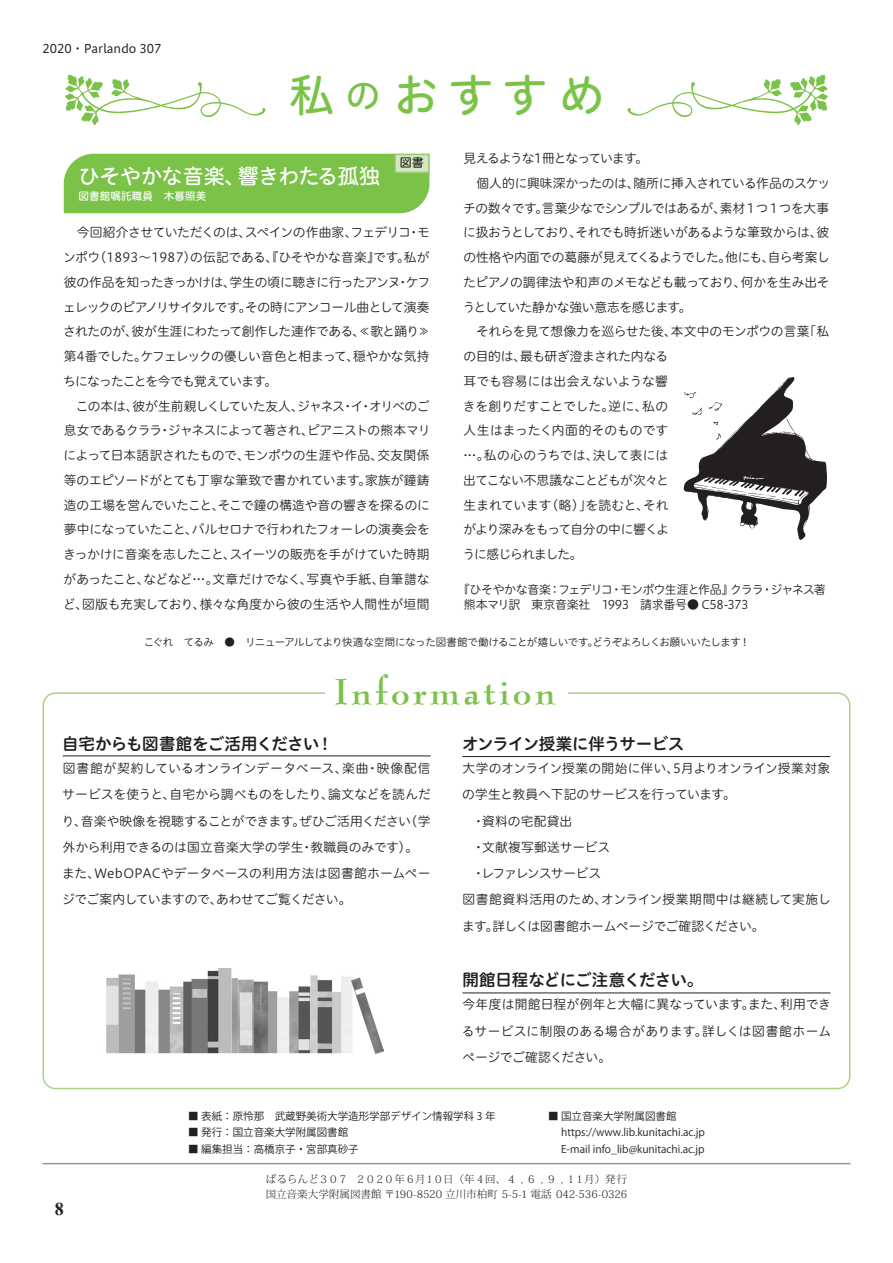
<style>
.page{position:relative;width:893px;height:1263px;background:#fff}
.page>*{position:absolute;margin:0;border:0;box-sizing:border-box;transform-origin:0 0}
.t1{font:45px "Hiragino UD Sans R Std N W5";color:#7bc249}
.t2{font:700 42.45px "Bernadette";letter-spacing:.075em;color:#7bc249}
.t3{font:21px "Hiragino UD Sans R Std N W5";letter-spacing:-.015em;color:#fff}
.t4{font:700 18px "Times New Roman";color:#231f20}
.t5{font:16.5px "Hiragino UD Sans R Std N W6";letter-spacing:-.035em;color:#231f20}
.t6{font:12.75px/24.8px "Hiragino UD Sans R Std N W3";letter-spacing:-.02em;color:#231f20}
.t7{font:12.75px/26.2px "Hiragino UD Sans R Std N W3";color:#231f20}
.t8{font:12px/15px "Hiragino UD Sans R Std N W3";letter-spacing:-.045em;color:#231f20}
.t9{font:12px "Hiragino UD Sans R Std N W4";color:#231f20}
.t10{font:12px "Hiragino UD Sans R Std N W5";color:#231f20}
.t11{font:10.5px/16.5px "Koz Go Pr 6 N";color:#231f20}
.t12{font:300 10.5px/15px "Koz Min Pr 6 N";letter-spacing:-.005em;color:#231f20}
.t13{font:10.5px "Hiragino UD Sans R Std N W3";letter-spacing:-.05em;color:#231f20}
.t14{font:10.5px "Hiragino UD Sans R Std N W5";letter-spacing:.02em;color:#fff}
.s1{font-size:34.5px}
</style>
<div class="page">
<hr style="left:43px;top:1163px;width:807px;height:1px;background:#939598">
<svg style="left:43px;top:692px;width:807px;height:397px"></svg>
<div style="left:325px;top:670px;width:242px;height:41px;background:#fff"></div>
<div style="left:64px;top:154px;width:365px;height:59px;background:#7bc249"></div>
<svg style="left:627px;top:75px;width:201px;height:50px"></svg>
<svg style="left:65px;top:75px;width:200px;height:50px"></svg>
<svg style="left:683px;top:377px;width:144px;height:163px"></svg>
<img style="left:100px;top:968px;width:284px;height:85px">
<p class="t9" style="left:43px;top:40px;width:120px">2020・Parlando 307</p>
<p class="t1" style="left:289px;top:61px;width:316px">私<span class="s1">の</span>おすすめ</p>
<p class="t6" style="left:463px;top:145px;width:369px">見えるような1冊となっています。<br>　個人的に興味深かったのは、随所に挿入されている作品のスケッチの数々です。言葉少なでシンプルではあるが、素材１つ１つを大事に扱おうとしており、それでも時折迷いがあるような筆致からは、彼の性格や内面での葛藤が見えてくるようでした。他にも、自ら考案したピアノの調律法や和声のメモなども載っており、何かを生み出そうとしていた静かな強い意志を感じます。<br>　それらを見て想像力を巡らせた後、本文中のモンポウの言葉｢私の目的は、最も研ぎ澄まされた内なる<br>耳でも容易には出会えないような響<br>きを創りだすことでした。逆に、私の<br>人生はまったく内面的そのものです<br>…。私の心のうちでは、決して表には<br>出てこない不思議なことどもが次々と<br>生まれています（略）」を読むと、それ<br>がより深みをもって自分の中に響くよ<br>うに感じられました。</p>
<p class="t8" style="left:464px;top:581px;width:364px">『ひそやかな音楽：フェデリコ・モンポウ生涯と作品』クララ・ジャネス著熊本マリ訳　東京音楽社　1993　請求番号● C58-373</p>
<p class="t10" style="left:400px;top:154px;width:25px">図書</p>
<p class="t3" style="left:78px;top:160px;width:303px">ひそやかな音楽、響きわたる孤独</p>
<p class="t14" style="left:78px;top:188px;width:130px">図書館嘱託職員　木暮照美</p>
<p class="t6" style="left:63px;top:220px;width:369px">　今回紹介させていただくのは、スペインの作曲家、フェデリコ・モンポウ(1893～1987)の伝記である、『ひそやかな音楽』です。私が彼の作品を知ったきっかけは、学生の頃に聴きに行ったアンヌ・ケフェレックのピアノリサイタルです。その時にアンコール曲として演奏されたのが、彼が生涯にわたって創作した連作である、≪歌と踊り≫第4番でした。ケフェレックの優しい音色と相まって、穏やかな気持ちになったことを今でも覚えています。<br>　この本は、彼が生前親しくしていた友人、ジャネス・イ・オリベのご息女であるクララ・ジャネスによって著され、ピアニストの熊本マリによって日本語訳されたもので、モンポウの生涯や作品、交友関係等のエピソードがとても丁寧な筆致で書かれています。家族が鐘鋳造の工場を営んでいたこと、そこで鐘の構造や音の響きを探るのに夢中になっていたこと、バルセロナで行われたフォーレの演奏会をきっかけに音楽を志したこと、スイーツの販売を手がけていた時期があったこと、などなど…。文章だけでなく、写真や手紙、自筆譜など、図版も充実しており、様々な角度から彼の生活や人間性が垣間</p>
<p class="t13" style="left:144px;top:634px;width:607px">こぐれ　てるみ　●　リニューアルしてより快適な空間になった図書館で働けることが嬉しいです。どうぞよろしくお願いいたします！</p>
<p class="t2" style="left:334px;top:669px;width:223px">Information</p>
<p class="t5" style="left:62px;top:731px;width:273px">自宅からも図書館をご活用ください！</p>
<p class="t7" style="left:62px;top:754px;width:370px">図書館が契約しているオンラインデータベース、楽曲・映像配信サービスを使うと、自宅から調べものをしたり、論文などを読んだり、音楽や映像を視聴することができます。ぜひご活用ください（学外から利用できるのは国立音楽大学の学生・教職員のみです）。また、WebOPACやデータベースの利用方法は図書館ホームページでご案内していますので、あわせてご覧ください。</p>
<p class="t5" style="left:462px;top:731px;width:224px">オンライン授業に伴うサービス</p>
<p class="t6" style="left:462px;top:754px;width:370px;line-height:26.2px">大学のオンライン授業の開始に伴い、5月よりオンライン授業対象の学生と教員へ下記のサービスを行っています。<br>　・資料の宅配貸出<br>　・文献複写郵送サービス<br>　・レファレンスサービス<br>図書館資料活用のため、オンライン授業期間中は継続して実施します。詳しくは図書館ホームページでご確認ください。</p>
<p class="t5" style="left:462px;top:967px;width:242px">開館日程などにご注意ください。</p>
<p class="t6" style="left:462px;top:991px;width:371px;line-height:26.2px;text-align:justify">今年度は開館日程が例年と大幅に異なっています。また、利用できるサービスに制限のある場合があります。詳しくは図書館ホームページでご確認ください。</p>
<p class="t4" style="left:55px;top:1196px;width:10px">8</p>
<p class="t11" style="left:188px;top:1108px;width:309px">■ 表紙：原怜那　武蔵野美術大学造形学部デザイン情報学科 3 年</p>
<p class="t11" style="left:188px;top:1124px;width:161px">■ 発行：国立音楽大学附属図書館</p>
<p class="t11" style="left:188px;top:1141px;width:172px">■ 編集担当：高橋京子・宮部真砂子</p>
<p class="t11" style="left:548px;top:1108px;width:158px">■ 国立音楽大学附属図書館<br>　 https://www.lib.kunitachi.ac.jp　 E-mail info_lib@kunitachi.ac.jp</p>
<p class="t12" style="left:266px;top:1172px;width:363px">ぱるらんど３０７ ２０２０年６月１０日（年４回、４ , ６ , ９ , １１月）発行国立音楽大学附属図書館 〒190-8520 立川市柏町 5-5-1 電話 042-536-0326</p>
</div>
